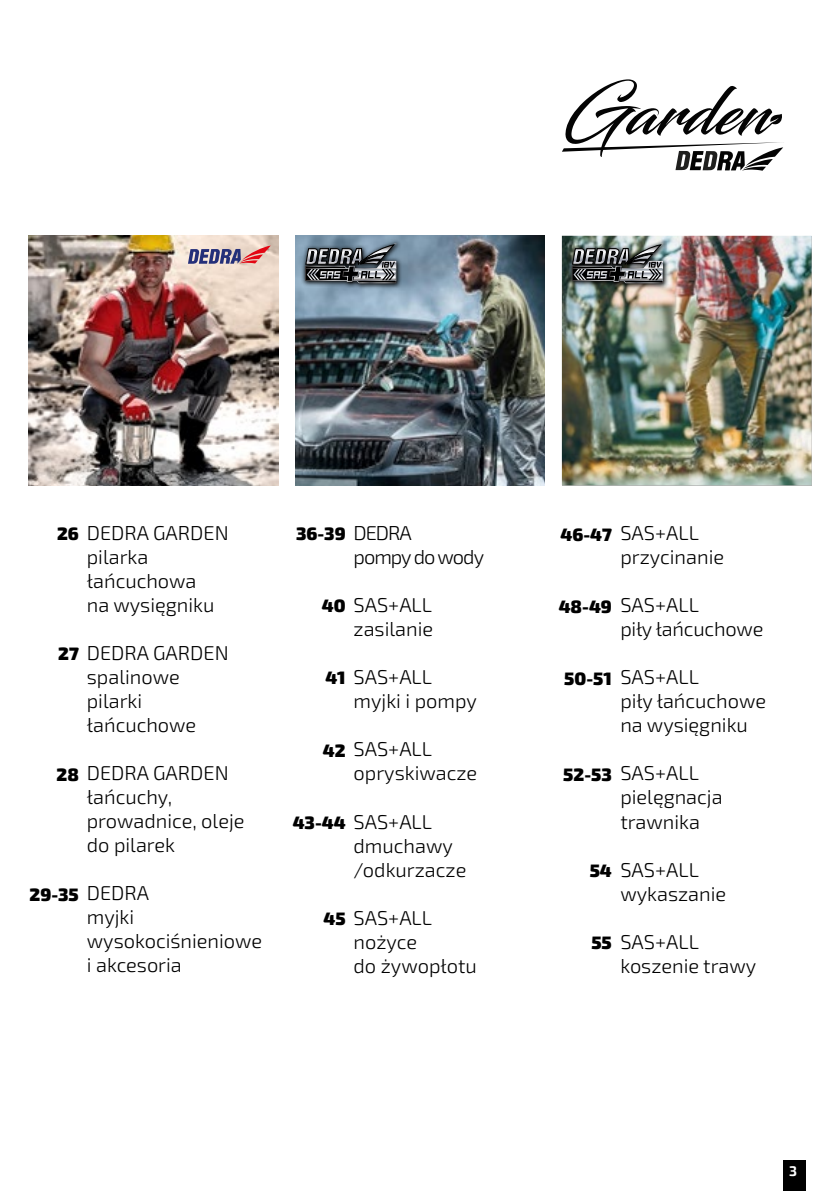
<style>
.page{position:relative;width:840px;height:1191px;background:#fff}
.page>*{position:absolute;margin:0;border:0;box-sizing:border-box;transform-origin:0 0}
.t1{font:300 20px/24px "Exo 2";color:#000}
.t2{font:300 20px/24px "Exo 2";letter-spacing:-.05em;color:#000}
.t3{font:900 18px "Exo 2";color:#000}
.t4{font:700 14px "Exo 2";color:#fff}
</style>
<div class="page">
<div style="left:782px;top:1160px;width:23px;height:31px;background:#000"></div>
<svg style="left:562px;top:79px;width:221px;height:92px"></svg>
<img style="left:561px;top:236px;width:250px;height:249px">
<img style="left:567px;top:238px;width:101px;height:51px">
<svg style="left:571px;top:243px;width:91px;height:40px"></svg>
<img style="left:295px;top:236px;width:249px;height:249px">
<svg style="left:300px;top:238px;width:102px;height:51px"></svg>
<svg style="left:305px;top:243px;width:91px;height:40px"></svg>
<img style="left:28px;top:236px;width:250px;height:249px">
<svg style="left:188px;top:245px;width:82px;height:19px"></svg>
<p class="t3" style="left:57px;top:521px;width:23px">26</p>
<p class="t3" style="left:58px;top:641px;width:22px">27</p>
<p class="t3" style="left:57px;top:761px;width:24px">28</p>
<p class="t3" style="left:30px;top:881px;width:51px">29-35</p>
<p class="t1" style="left:87px;top:520px;width:143px">DEDRA GARDEN pilarka łańcuchowa<br>na wysięgniku</p>
<p class="t1" style="left:87px;top:640px;width:143px">DEDRA GARDEN spalinowe pilarki łańcuchowe</p>
<p class="t1" style="left:87px;top:760px;width:159px">DEDRA GARDEN łańcuchy, prowadnice, oleje do pilarek</p>
<p class="t1" style="left:87px;top:880px;width:177px">DEDRA<br>myjki wysokociśnieniowe i akcesoria</p>
<p class="t3" style="left:296px;top:521px;width:51px">36-39</p>
<p class="t3" style="left:322px;top:593px;width:25px">40</p>
<p class="t3" style="left:325px;top:665px;width:22px">41</p>
<p class="t3" style="left:323px;top:737px;width:24px">42</p>
<p class="t3" style="left:292px;top:809px;width:54px">43-44</p>
<p class="t3" style="left:323px;top:905px;width:24px">45</p>
<p class="t2" style="left:353px;top:520px;width:132px">DEDRA<br>pompy do wody</p>
<p class="t1" style="left:353px;top:592px;width:81px">SAS+ALL zasilanie</p>
<p class="t1" style="left:353px;top:664px;width:125px">SAS+ALL myjki i pompy</p>
<p class="t1" style="left:353px;top:736px;width:125px">SAS+ALL opryskiwacze</p>
<p class="t1" style="left:353px;top:808px;width:114px">SAS+ALL dmuchawy /odkurzacze</p>
<p class="t1" style="left:353px;top:904px;width:125px">SAS+ALL nożyce<br>do żywopłotu</p>
<p class="t3" style="left:560px;top:522px;width:53px">46-47</p>
<p class="t3" style="left:558px;top:594px;width:54px">48-49</p>
<p class="t3" style="left:564px;top:666px;width:49px">50-51</p>
<p class="t3" style="left:563px;top:762px;width:50px">52-53</p>
<p class="t3" style="left:589px;top:858px;width:24px">54</p>
<p class="t3" style="left:591px;top:930px;width:22px">55</p>
<p class="t1" style="left:620px;top:520px;width:105px">SAS+ALL przycinanie</p>
<p class="t1" style="left:620px;top:592px;width:144px">SAS+ALL<br>piły łańcuchowe</p>
<p class="t1" style="left:620px;top:664px;width:147px">SAS+ALL<br>piły łańcuchowe na wysięgniku</p>
<p class="t1" style="left:620px;top:760px;width:104px">SAS+ALL pielęgnacja trawnika</p>
<p class="t1" style="left:620px;top:856px;width:107px">SAS+ALL wykaszanie</p>
<p class="t1" style="left:620px;top:928px;width:137px">SAS+ALL koszenie trawy</p>
<p class="t4" style="left:788px;top:1161px;width:9px">3</p>
</div>
